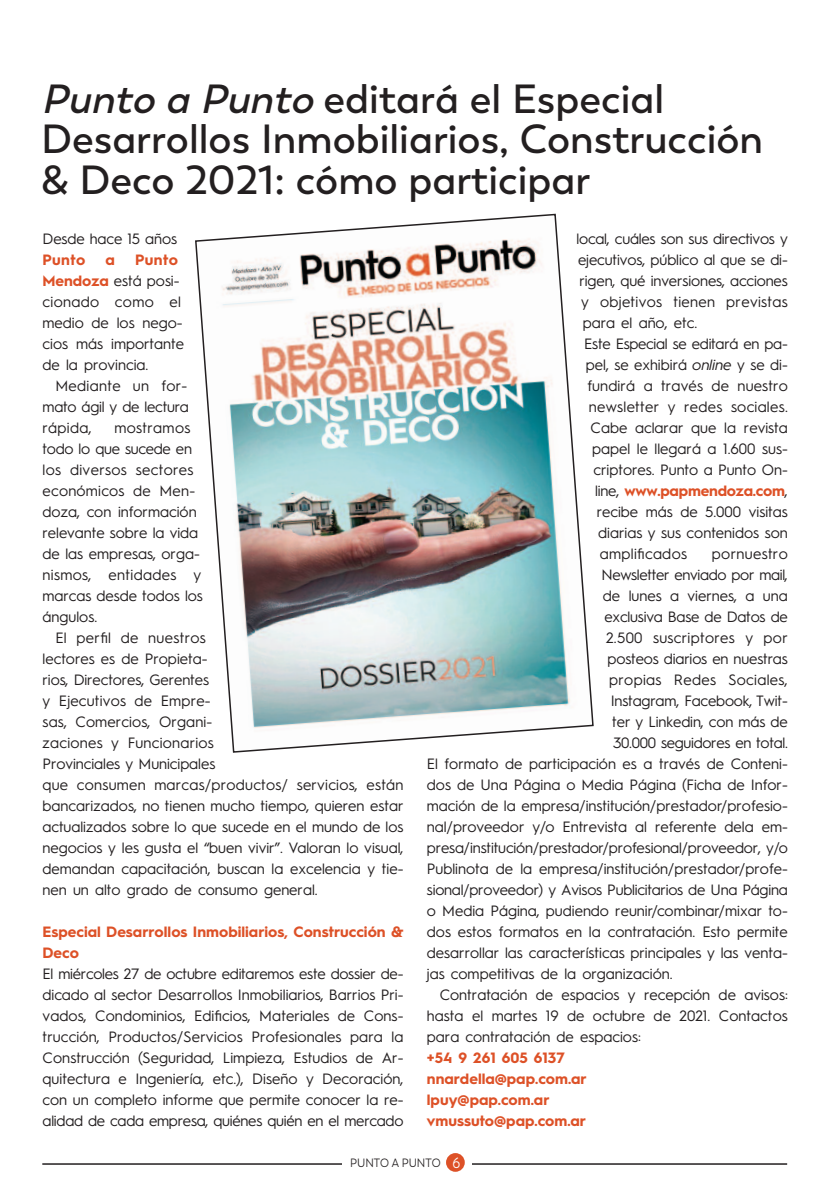
<style>
.page{position:relative;width:830px;height:1191px;background:#fff}
.page>*{position:absolute;margin:0;border:0;box-sizing:border-box;transform-origin:0 0}
.t1{font:600 40.5px/40.5px "Trenda";color:#231f20}
.t2{font:15px/21px "Hurme Geometric Sans 1";color:#231f20}
.t3{font:700 15px/21px "Hurme Geometric Sans 1";color:#dd5127}
.t4{font:15px "Hurme Geometric Sans 1";letter-spacing:.02em;color:#231f20}
.t5{font:15px "Hurme Geometric Sans 1";letter-spacing:-.02em;color:#231f20}
.t6{font:12px "Trenda";color:#231f20;scale:.9 1}
.s1{font-style:italic}
.s2{font-weight:700;color:#dd5127}
.s3{font-weight:400;color:#231f20}
.s4{font-size:15px;color:#fff}
</style>
<div class="page">
<hr style="left:42px;top:1163px;width:744px;height:1px;background:#231f20">
<div style="left:341px;top:1148px;width:130px;height:29px;background:#fff"></div>
<div style="left:446px;top:1153px;width:18px;height:18px;background:#dd5127;border-radius:50%"></div>
<img style="left:195px;top:213px;width:399px;height:540px">
<h1 class="t1" style="left:41px;top:82px;width:723px"><span class="s1">PuntoaPunto</span>editará el Especial<br>Desarrollos Inmobiliarios, Construcción &amp; Deco 2021: cómo participar</h1>
<p class="t2" style="left:43px;top:230px;width:136px">Desde hace 15 años</p>
<p class="t3" style="left:43px;top:251px;width:44px">Punto</p>
<p class="t3" style="left:105px;top:251px;width:11px">a</p>
<p class="t2" style="left:43px;top:251px;width:143px;text-indent:93px"><span class="s2">Punto<br>Mendoza</span> está posi&shy;cionado como el medio de los nego&shy;cios más importante de la provincia.</p>
<p class="t2" style="left:43px;top:377px;width:148px;text-align:justify;text-indent:13px">Mediante un for&shy;mato ágil y de lectura rápida,</p>
<p class="t2" style="left:43px;top:419px;width:162px;text-indent:72px">mostramos todo lo que sucede en los diversos sectores económicos de Men&shy;doza, con información relevante sobre la vida de las empresas, orga&shy;nismos, entidades y marcas desde todos los ángulos.</p>
<p class="t2" style="left:43px;top:629px;width:362px;text-indent:13px">El perfil de nuestros<br>lectores es de Propieta-<br>rios, Directores, Gerentes<br>y Ejecutivos de Empre-<br>sas, Comercios, Organi-<br>zaciones y Funcionarios<br>Provinciales y Municipales<br>que consumen marcas/productos/ servicios, están bancarizados, no tienen mucho tiempo, quieren estar actualizados sobre lo que sucede en el mundo de los negocios y les gusta el “buen vivir”. Valoran lo visual, demandan capacitación, buscan la excelencia y tie&shy;nen un alto grado de consumo general.</p>
<p class="t3" style="left:43px;top:923px;width:362px">Especial Desarrollos Inmobiliarios, Construcción &amp;<br>Deco</p>
<p class="t2" style="left:43px;top:965px;width:362px;text-align:justify">El miércoles 27 de octubre editaremos este dossier de&shy;dicado al sector Desarrollos Inmobiliarios, Barrios Pri&shy;vados, Condominios, Edificios, Materiales de Cons&shy;trucción, Productos/Servicios Profesionales para la Construcción (Seguridad, Limpieza, Estudios de Ar&shy;quitectura e Ingeniería, etc.), Diseño y Decoración, con un completo informe que permite conocer la re&shy;alidad de cada empresa, quiénes quién en el mercado</p>
<p class="t2" style="left:576px;top:230px;width:213px">local, cuáles son sus directivos y</p>
<p class="t2" style="left:577px;top:251px;width:211px">ejecutivos, público al que se di-</p>
<p class="t2" style="left:579px;top:272px;width:210px">rigen, qué inversiones, acciones</p>
<p class="t4" style="left:581px;top:297px;width:208px">y objetivos tienen previstas</p>
<p class="t2" style="left:582px;top:314px;width:116px">para el año, etc.</p>
<p class="t2" style="left:584px;top:335px;width:205px">Este Especial se editará en pa-</p>
<p class="t2" style="left:585px;top:356px;width:203px">pel, se exhibirá <span class="s1">online</span> y se di-</p>
<p class="t2" style="left:587px;top:377px;width:202px">fundirá a través de nuestro</p>
<p class="t4" style="left:588px;top:402px;width:200px">newsletter y redes sociales.</p>
<p class="t2" style="left:590px;top:419px;width:199px">Cabe aclarar que la revista</p>
<p class="t2" style="left:591px;top:440px;width:197px">papel le llegará a 1.600 sus-</p>
<p class="t2" style="left:593px;top:461px;width:196px">criptores. Punto a Punto On-</p>
<p class="t3" style="left:595px;top:482px;width:194px"><span class="s3">line,</span> www.papmendoza.com<span class="s3">,</span></p>
<p class="t2" style="left:596px;top:503px;width:192px">recibe más de 5.000 visitas</p>
<p class="t2" style="left:598px;top:524px;width:191px">diarias y sus contenidos son</p>
<p class="t4" style="left:599px;top:549px;width:89px">amplificados</p>
<p class="t4" style="left:711px;top:549px;width:77px">pornuestro</p>
<p class="t5" style="left:601px;top:570px;width:188px">Newsletter enviado por mail,</p>
<p class="t2" style="left:602px;top:587px;width:186px">de lunes a viernes, a una</p>
<p class="t2" style="left:604px;top:608px;width:185px">exclusiva Base de Datos de</p>
<p class="t4" style="left:605px;top:633px;width:183px">2.500 suscriptores y por</p>
<p class="t2" style="left:607px;top:650px;width:182px">posteos diarios en nuestras</p>
<p class="t4" style="left:609px;top:675px;width:180px">propias Redes Sociales,</p>
<p class="t2" style="left:610px;top:692px;width:178px">Instagram, Facebook, Twit-</p>
<p class="t2" style="left:612px;top:713px;width:177px">ter y Linkedin, con más de</p>
<p class="t5" style="left:613px;top:738px;width:176px">30.000 seguidores en total.</p>
<p class="t2" style="left:426px;top:755px;width:362px">El formato de participación es a través de Conteni-</p>
<p class="t2" style="left:426px;top:776px;width:362px">dos de Una Página o Media Página (Ficha de Infor-</p>
<p class="t2" style="left:426px;top:797px;width:362px">mación de la empresa/institución/prestador/profesio-</p>
<p class="t2" style="left:426px;top:818px;width:362px">nal/proveedor y/o Entrevista al referente dela em-</p>
<p class="t2" style="left:426px;top:839px;width:362px">presa/institución/prestador/profesional/proveedor, y/o</p>
<p class="t2" style="left:426px;top:860px;width:362px">Publinota de la empresa/institución/prestador/profe-</p>
<p class="t2" style="left:426px;top:881px;width:362px">sional/proveedor) y Avisos Publicitarios de Una Página</p>
<p class="t2" style="left:426px;top:902px;width:362px">o Media Página, pudiendo reunir/combinar/mixar to-</p>
<p class="t2" style="left:426px;top:923px;width:362px">dos estos formatos en la contratación. Esto permite</p>
<p class="t2" style="left:426px;top:944px;width:362px">desarrollar las características principales y las venta-</p>
<p class="t2" style="left:426px;top:965px;width:247px">jas competitivas de la organización.</p>
<p class="t2" style="left:439px;top:986px;width:349px">Contratación de espacios y recepción de avisos:</p>
<p class="t2" style="left:426px;top:1007px;width:362px">hasta el martes 19 de octubre de 2021. Contactos</p>
<p class="t2" style="left:426px;top:1028px;width:215px">para contratación de espacios:</p>
<p class="t3" style="left:426px;top:1049px;width:161px">+54 9 261 605 6137 nnardella@pap.com.ar lpuy@pap.com.ar vmussuto@pap.com.ar</p>
<p class="t6" style="left:350px;top:1158px;width:124px">PUNTO A PUNTO <span class="s4">6</span></p>
</div>
